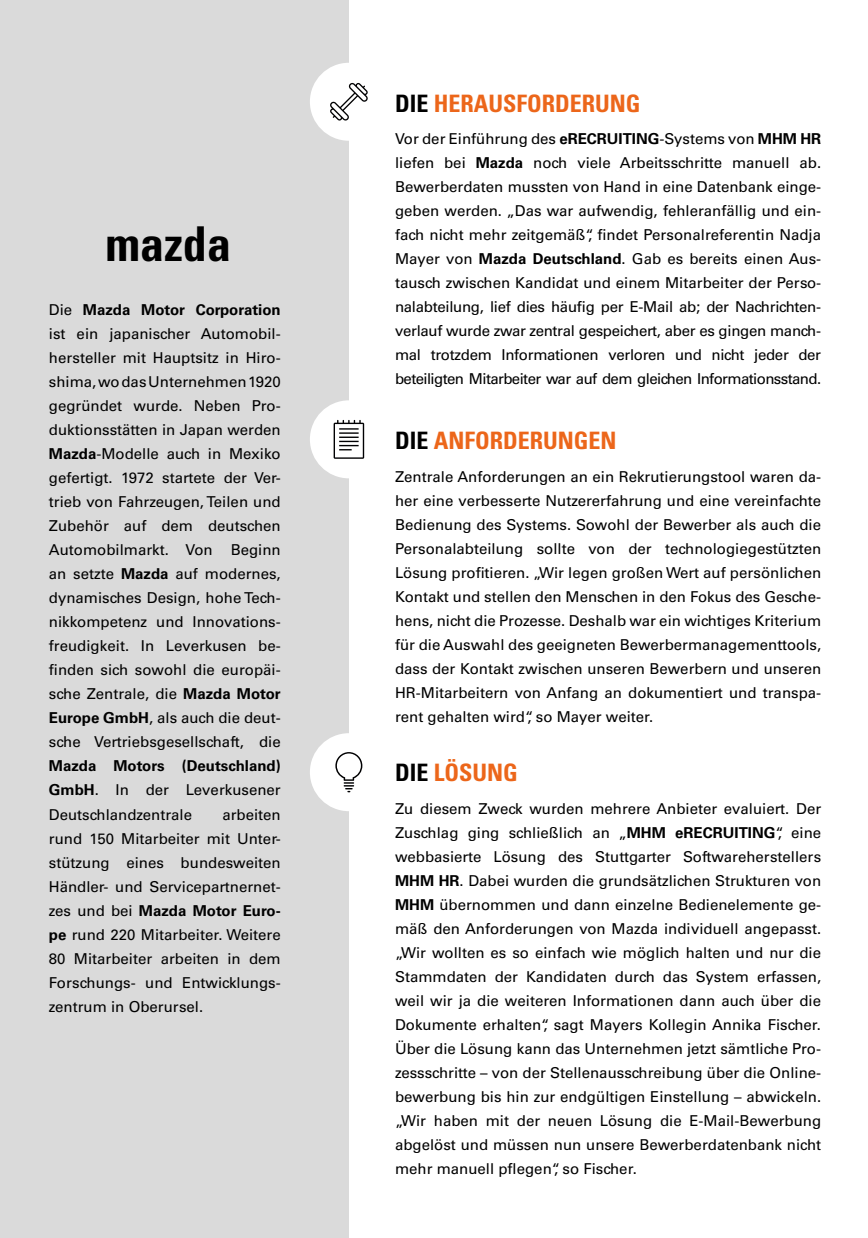
<style>
.page{position:relative;width:868px;height:1238px;background:#fff}
.page>*{position:absolute;margin:0;border:0;box-sizing:border-box;transform-origin:0 0}
.t1{font:700 condensed 48px "Univers LT Std";color:#000}
.t2{font:700 condensed 24px "Univers LT Std";color:#ec661a}
.t3{font:15px/24px "Univers LT Std";color:#000;text-align:justify}
.s1{font-weight:700}
.s2{color:#000}
</style>
<div class="page">
<div style="left:0;top:0;width:349px;height:1237px;background:#dadada"></div>
<div style="left:310px;top:63px;width:78px;height:78px;background:#fff;border-radius:50%"></div>
<svg style="left:330px;top:83px;width:37px;height:37px"></svg>
<div style="left:310px;top:400px;width:78px;height:78px;background:#fff;border-radius:50%"></div>
<svg style="left:333px;top:420px;width:31px;height:39px"></svg>
<div style="left:310px;top:733px;width:78px;height:78px;background:#fff;border-radius:50%"></div>
<svg style="left:335px;top:752px;width:27px;height:40px"></svg>
<h1 class="t1" style="left:106px;top:214px;width:127px">mazda</h1>
<p class="t3" style="left:49px;top:298px;width:233px">Die <span class="s1">Mazda Motor Corporation </span>ist ein japanischer Automobil&shy;hersteller mit Hauptsitz in Hiro&shy;shima, wo das Unternehmen 1920 gegründet wurde. Neben Pro&shy;duktionsstätten in Japan werden <span class="s1">Mazda</span>-Modelle auch in Mexiko gefertigt. 1972 startete der Ver&shy;trieb von Fahrzeugen, Teilen und Zubehör auf dem deutschen Automobilmarkt. Von Beginn an setzte <span class="s1">Mazda</span> auf modernes, dynamisches Design, hohe Tech&shy;nikkompetenz und Innovations&shy;freudigkeit. In Leverkusen be&shy;finden sich sowohl die europäi&shy;sche Zentrale, die <span class="s1">Mazda Motor Europe GmbH</span>, als auch die deut&shy;sche Vertriebsgesellschaft, die</p>
<p class="t3" style="left:49px;top:754px;width:233px"><span class="s1">Mazda Motors (Deutschland)<br>GmbH</span>. In der Leverkusener Deutschlandzentrale</p>
<p class="t3" style="left:49px;top:802px;width:233px;text-indent:173px">arbeiten rund 150 Mitarbeiter mit Unter&shy;stützung eines bundesweiten Händler- und Servicepartnernet&shy;zes und bei <span class="s1">Mazda Motor Euro&shy;pe</span> rund 220 Mitarbeiter. Weitere 80 Mitarbeiter arbeiten in dem Forschungs- und Entwicklungs&shy;zentrum in Oberursel.</p>
<h2 class="t2" style="left:395px;top:89px;width:247px"><span class="s2">DIE</span> HERAUSFORDERUNG</h2>
<p class="t3" style="left:395px;top:127px;width:427px">Vor der Einführung des <span class="s1">eRECRUITING</span>-Systems von <span class="s1">MHM HR </span>liefen bei <span class="s1">Mazda</span> noch viele Arbeitsschritte manuell ab.<br>Bewerberdaten mussten von Hand in eine Datenbank einge&shy;geben werden. „Das war aufwendig, fehleranfällig und ein&shy;fach nicht mehr zeitgemäß“, findet Personalreferentin Nadja Mayer von <span class="s1">Mazda Deutschland</span>. Gab es bereits einen Aus&shy;tausch zwischen Kandidat und einem Mitarbeiter der Perso&shy;nalabteilung, lief dies häufig per E-Mail ab; der Nachrichten&shy;verlauf wurde zwar zentral gespeichert, aber es gingen manch&shy;mal trotzdem Informationen verloren und nicht jeder der beteiligten Mitarbeiter war auf dem gleichen Informationsstand.</p>
<h2 class="t2" style="left:395px;top:426px;width:223px"><span class="s2">DIE</span> ANFORDERUNGEN</h2>
<p class="t3" style="left:395px;top:464px;width:427px">Zentrale Anforderungen an ein Rekrutierungstool waren da&shy;her eine verbesserte Nutzererfahrung und eine vereinfachte Bedienung des Systems. Sowohl der Bewerber als auch die Personalabteilung sollte von der technologiegestützten Lösung profitieren. „Wir legen großen Wert auf persönlichen Kontakt und stellen den Menschen in den Fokus des Gesche&shy;hens, nicht die Prozesse. Deshalb war ein wichtiges Kriterium für die Auswahl des geeigneten Bewerbermanagementtools, dass der Kontakt zwischen unseren Bewerbern und unseren HR-Mitarbeitern von Anfang an dokumentiert und transpa&shy;rent gehalten wird“, so Mayer weiter.</p>
<h2 class="t2" style="left:395px;top:758px;width:124px"><span class="s2">DIE</span> LÖSUNG</h2>
<p class="t3" style="left:395px;top:796px;width:427px">Zu diesem Zweck wurden mehrere Anbieter evaluiert. Der Zuschlag ging schließlich an „<span class="s1">MHM eRECRUITING</span>“, eine webbasierte Lösung des Stuttgarter Softwareherstellers <span class="s1">MHM HR</span>. Dabei wurden die grundsätzlichen Strukturen von <span class="s1">MHM</span> übernommen und dann einzelne Bedienelemente ge&shy;mäß den Anforderungen von Mazda individuell angepasst. „Wir wollten es so einfach wie möglich halten und nur die Stammdaten der Kandidaten durch das System erfassen, weil wir ja die weiteren Informationen dann auch über die Dokumente erhalten“, sagt Mayers Kollegin Annika Fischer.<br>Über die Lösung kann das Unternehmen jetzt sämtliche Pro&shy;zessschritte – von der Stellenausschreibung über die Online&shy;bewerbung bis hin zur endgültigen Einstellung – abwickeln. „Wir haben mit der neuen Lösung die E-Mail-Bewerbung abgelöst und müssen nun unsere Bewerberdatenbank nicht mehr manuell pflegen“, so Fischer.</p>
</div>
